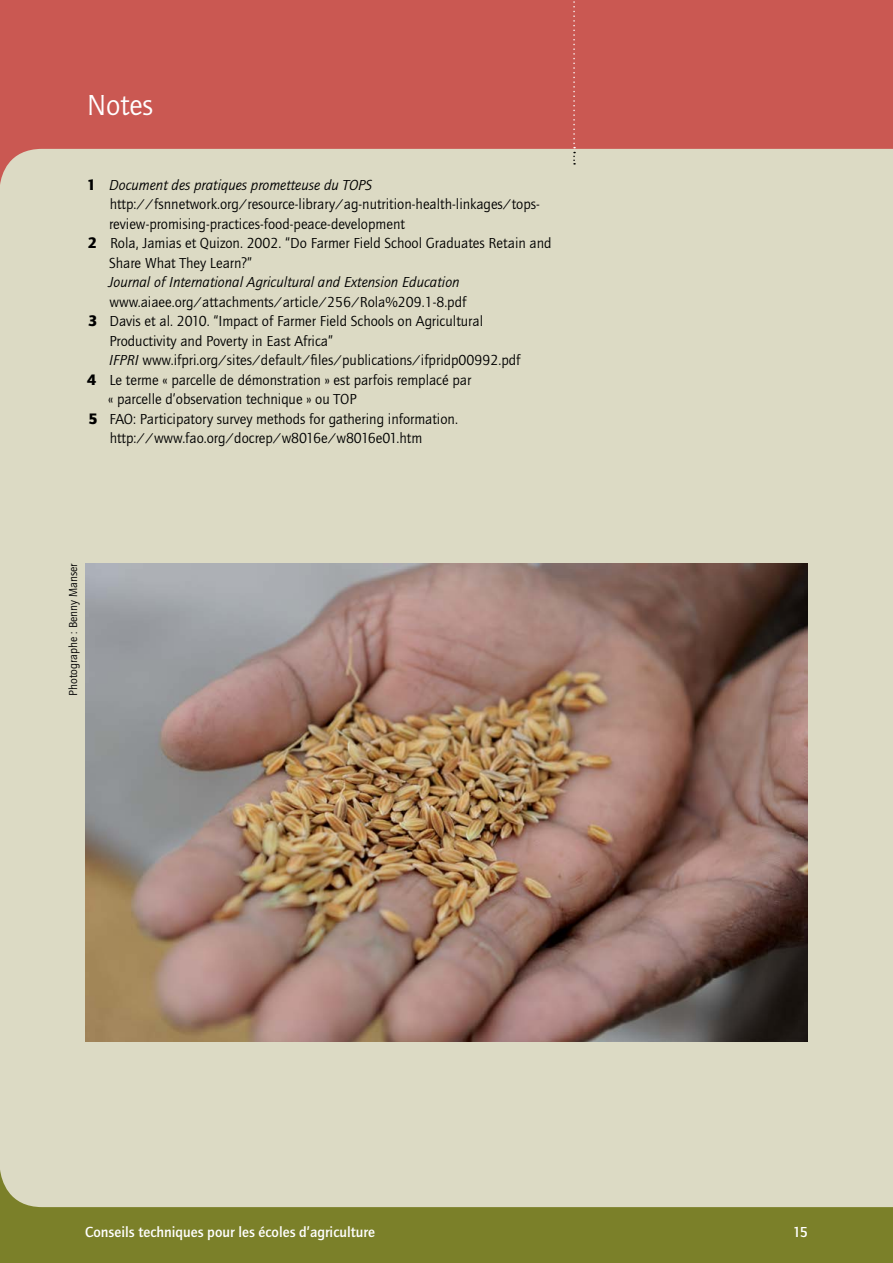
<style>
.page{position:relative;width:893px;height:1263px;background:#dcdac4}
.page>*{position:absolute;margin:0;border:0;box-sizing:border-box;transform-origin:0 0}
.t1{font:30px "Quay Sans EF";color:#fff}
.t2{font:15px "Quay Sans EF";color:#000}
.t3{font:italic 15px "Quay Sans EF";color:#000}
.t4{font:500 15px "Quay Sans EF";color:#fff}
.t5{font:12px "Quay Sans EF";color:#000}
.s1{font-family:"Quay Sans";font-weight:900;font-style:normal;font-size:15.75px}
.s2{font-family:"Quay Sans";font-weight:900;font-size:15.75px}
.s3{font-style:italic}
</style>
<div class="page">
<svg style="left:0;top:0;width:893px;height:184px;fill:#ca5852"></svg>
<svg style="left:0;top:1170px;width:893px;height:93px;fill:#7b8029"></svg>
<svg style="left:573px;top:0;width:2px;height:165px"></svg>
<img style="left:85px;top:563px;width:723px;height:479px">
<h1 class="t1" style="left:87px;top:88px;width:68px">Notes</h1>
<p class="t3" style="left:87px;top:177px;width:287px"><span class="s1">1</span> Document des pratiques prometteuse du TOPS</p>
<p class="t2" style="left:110px;top:196px;width:432px">http://fsnnetwork.org/resource-library/ag-nutrition-health-linkages/tops-</p>
<p class="t2" style="left:109px;top:216px;width:297px">review-promising-practices-food-peace-development</p>
<p class="t2" style="left:88px;top:235px;width:465px"><span class="s2">2</span> Rola, Jamias et Quizon. 2002. “Do Farmer Field School Graduates Retain and</p>
<p class="t2" style="left:109px;top:255px;width:144px">Share What They Learn?”</p>
<p class="t3" style="left:109px;top:274px;width:352px">Journal of International Agricultural and Extension Education</p>
<p class="t2" style="left:110px;top:294px;width:358px">www.aiaee.org/attachments/article/256/Rola%209.1-8.pdf</p>
<p class="t2" style="left:88px;top:313px;width:396px"><span class="s2">3</span> Davis et al. 2010. “Impact of Farmer Field Schools on Agricultural</p>
<p class="t2" style="left:109px;top:333px;width:225px">Productivity and Poverty in East Africa”</p>
<p class="t2" style="left:109px;top:352px;width:413px"><span class="s3">IFPRI</span> www.ifpri.org/sites/default/files/publications/ifpridp00992.pdf</p>
<p class="t2" style="left:87px;top:372px;width:385px"><span class="s2">4</span> Le terme « parcelle de démonstration » est parfois remplacé par</p>
<p class="t2" style="left:108px;top:391px;width:250px">« parcelle d’observation technique » ou TOP</p>
<p class="t2" style="left:88px;top:411px;width:371px"><span class="s2">5</span> FAO: Participatory survey methods for gathering information.</p>
<p class="t2" style="left:110px;top:430px;width:314px">http://www.fao.org/docrep/w8016e/w8016e01.htm</p>
<p class="t5" style="left:66px;top:696px;width:134px;rotate:-90deg">Photographe : Benny Manser</p>
<p class="t4" style="left:85px;top:1224px;width:291px">Conseils techniques pour les écoles d’agriculture</p>
<p class="t4" style="left:793px;top:1224px;width:17px">15</p>
</div>
